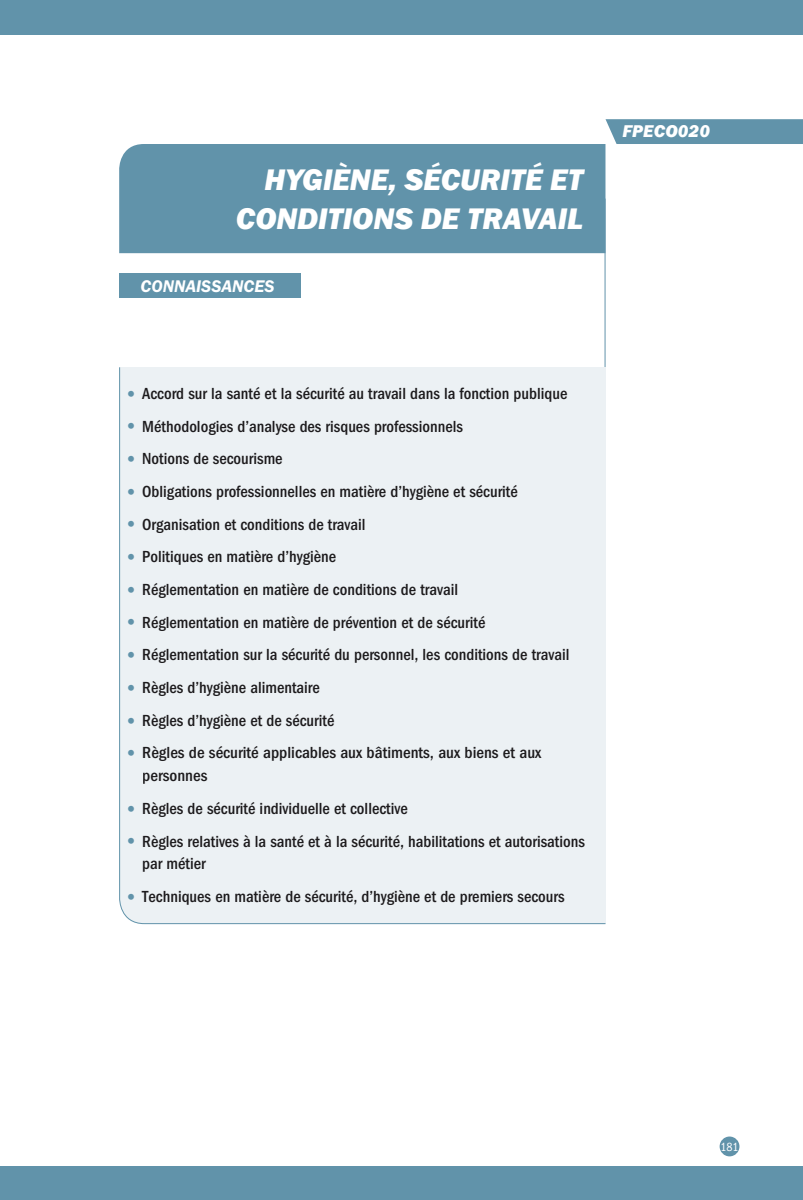
<style>
.page{position:relative;width:803px;height:1200px;background:#fff}
.page>*{position:absolute;margin:0;border:0;box-sizing:border-box;transform-origin:0 0}
.t1{font:italic 800 30.62px/38.5px "Franklin Gothic";color:#fff;text-align:right}
.t2{font:italic 600 17.5px "Franklin Gothic";color:#fff}
.t3{font:italic 800 17.5px "Franklin Gothic";letter-spacing:.01em;color:#fff}
.t4{font:500 condensed 16.62px/22.8px "Franklin Gothic";color:#1d1b1d}
.t5{font:condensed 12.25px "Franklin Gothic";color:#fff}
.s1{font-weight:800;font-stretch:normal;font-size:21px;color:#6193aa}
</style>
<div class="page">
<div style="left:119px;top:144px;width:486px;height:109px;background:#6193aa"></div>
<hr style="left:604px;top:199px;width:1px;height:198px;background:#6193aa">
<div style="left:119px;top:366px;width:487px;height:558px;background:#ecf1f4"></div>
<svg style="left:605px;top:119px;width:198px;height:25px;background:#6697ad"></svg>
<div style="left:719px;top:1136px;width:20px;height:20px;background:#6193aa;border-radius:50%"></div>
<div style="left:0;top:1166px;width:803px;height:34px;background:#6193aa"></div>
<div style="left:0;top:0;width:803px;height:35px;background:#6193aa"></div>
<div style="left:119px;top:273px;width:182px;height:24px;background:#6193aa"></div>
<h1 class="t1" style="left:236px;top:160px;width:349px">HYGIÈNE, SÉCURITÉ ET<br>CONDITIONS DE TRAVAIL</h1>
<p class="t2" style="left:140px;top:280px;width:135px">CONNAISSANCES</p>
<p class="t3" style="left:622px;top:121px;width:89px">FPECO020</p>
<p class="t4" style="left:124px;top:383px;width:445px"><span class="s1">•</span> Accord sur la santé et la sécurité au travail dans la fonction publique</p>
<p class="t4" style="left:124px;top:416px;width:340px"><span class="s1">•</span> Méthodologies d’analyse des risques professionnels</p>
<p class="t4" style="left:124px;top:449px;width:160px"><span class="s1">•</span> Notions de secourisme</p>
<p class="t4" style="left:124px;top:481px;width:395px"><span class="s1">•</span> Obligations professionnelles en matière d’hygiène et sécurité</p>
<p class="t4" style="left:124px;top:514px;width:243px"><span class="s1">•</span> Organisation et conditions de travail</p>
<p class="t4" style="left:124px;top:547px;width:213px"><span class="s1">•</span> Politiques en matière d’hygiène</p>
<p class="t4" style="left:124px;top:579px;width:335px"><span class="s1">•</span> Réglementation en matière de conditions de travail</p>
<p class="t4" style="left:124px;top:612px;width:363px"><span class="s1">•</span> Réglementation en matière de prévention et de sécurité</p>
<p class="t4" style="left:124px;top:645px;width:447px"><span class="s1">•</span> Réglementation sur la sécurité du personnel, les conditions de travail</p>
<p class="t4" style="left:124px;top:677px;width:197px"><span class="s1">•</span> Règles d’hygiène alimentaire</p>
<p class="t4" style="left:124px;top:710px;width:212px"><span class="s1">•</span> Règles d’hygiène et de sécurité</p>
<p class="t4" style="left:142px;top:743px;width:400px;text-indent:-18px"><span class="s1">•</span> Règles de sécurité applicables aux bâtiments, aux biens et aux personnes</p>
<p class="t4" style="left:124px;top:798px;width:285px"><span class="s1">•</span> Règles de sécurité individuelle et collective</p>
<p class="t4" style="left:142px;top:831px;width:444px;text-indent:-18px"><span class="s1">•</span> Règles relatives à la santé et à la sécurité, habilitations et autorisations par métier</p>
<p class="t4" style="left:124px;top:886px;width:442px"><span class="s1">•</span> Techniques en matière de sécurité, d’hygiène et de premiers secours</p>
<p class="t5" style="left:720px;top:1142px;width:20px">181</p>
</div>
